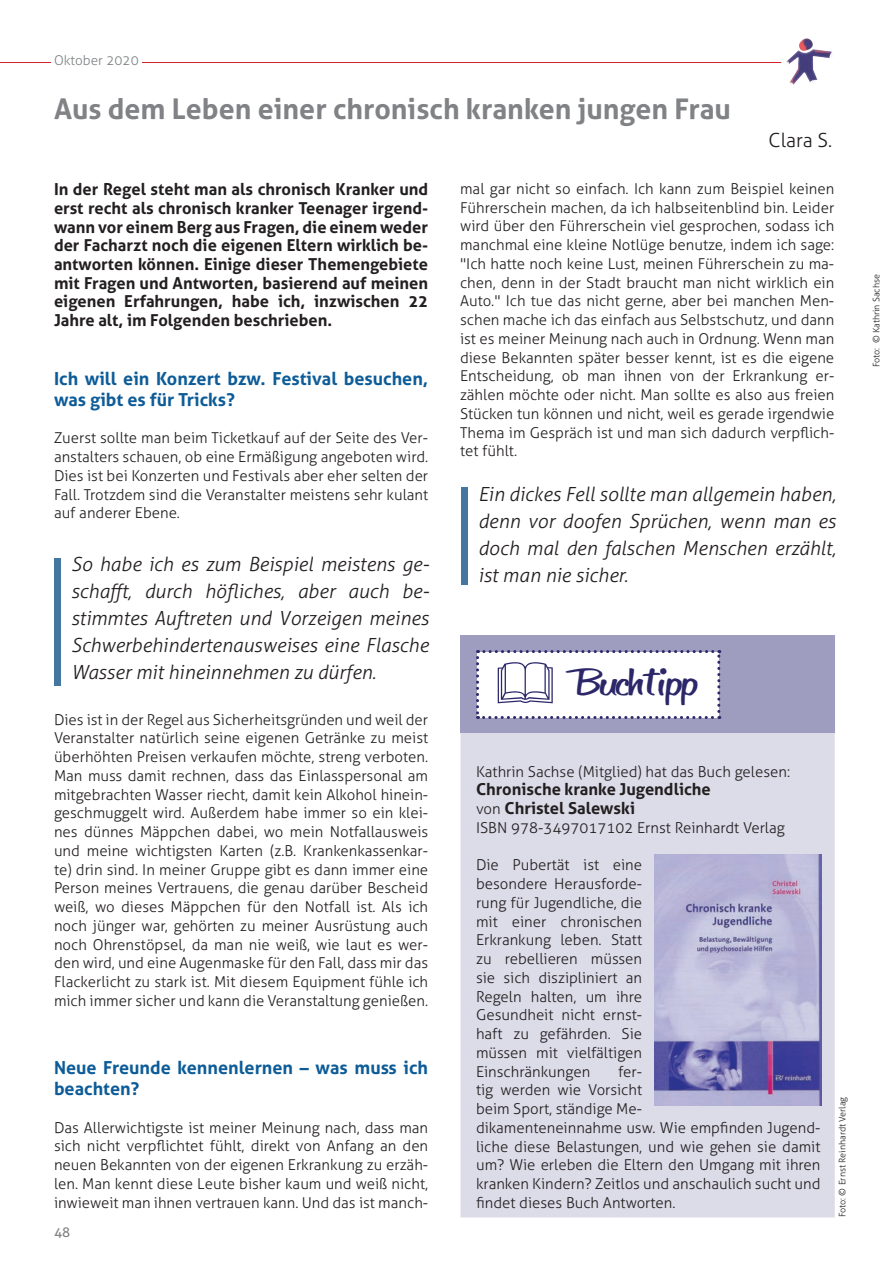
<style>
.page{position:relative;width:893px;height:1263px;background:#fff}
.page>*{position:absolute;margin:0;border:0;box-sizing:border-box;transform-origin:0 0}
.t1{font:33px "Key Logo 34 SP Bold";color:#2b2769}
.t2{font:700 28.5px "Aller";color:#808285}
.t3{font:italic 300 19.5px/27px "Aller";color:#231f20;text-align:justify}
.t4{font:300 19.5px "Aller";color:#231f20}
.t5{font:700 18px/21px "Aller";color:#0d5c98}
.t6{font:700 16.5px/18.8px "Aller";color:#231f20;text-align:justify}
.t7{font:300 15px/18.8px "Aller";color:#231f20;text-align:justify}
.t8{font:300 13.5px "Aller";color:#808285}
.t9{font:13.5px "Aller";color:#808285}
.t10{font:300 9px "Aller";color:#231f20}
.s1{font-weight:300;font-size:15px}
</style>
<div class="page">
<hr style="left:0;top:62px;width:51px;height:1px;background:#d1232a">
<hr style="left:142px;top:62px;width:639px;height:1px;background:#d1232a">
<img style="left:786px;top:38px;width:47px;height:47px">
<div style="left:461px;top:487px;width:7px;height:98px;background:#45769f"></div>
<div style="left:54px;top:558px;width:6px;height:127px;background:#45769f"></div>
<div style="left:460px;top:733px;width:375px;height:484px;background:#dcdbe8"></div>
<img style="left:655px;top:854px;width:166px;height:251px">
<svg style="left:460px;top:635px;width:375px;height:98px"></svg>
<p class="t8" style="left:54px;top:52px;width:86px">Oktober 2020</p>
<h2 class="t2" style="left:54px;top:91px;width:678px">Aus dem Leben einer chronisch kranken jungen Frau</h2>
<h3 class="t4" style="left:769px;top:129px;width:65px">Clara S.</h3>
<p class="t6" style="left:54px;top:180px;width:376px">In der Regel steht man als chronisch Kranker und erst recht als chronisch kranker Teenager irgend&shy;wann vor einem Berg aus Fragen, die einem weder der Facharzt noch die eigenen Eltern wirklich be&shy;antworten können. Einige dieser Themengebiete mit Fragen und Antworten, basierend auf meinen eigenen Erfahrungen, habe ich, inzwischen 22<br>Jahre alt, im Folgenden beschrieben.</p>
<p class="t5" style="left:54px;top:368px;width:376px">Ich will ein Konzert bzw. Festival besuchen, was gibt es für Tricks?</p>
<p class="t7" style="left:54px;top:429px;width:376px">Zuerst sollte man beim Ticketkauf auf der Seite des Ver&shy;anstalters schauen, ob eine Ermäßigung angeboten wird.<br>Dies ist bei Konzerten und Festivals aber eher selten der Fall. Trotzdem sind die Veranstalter meistens sehr kulant auf anderer Ebene.</p>
<h3 class="t3" style="left:71px;top:551px;width:360px">So habe ich es zum Beispiel meistens ge&shy;schafft, durch höfliches, aber auch be&shy;stimmtes Auftreten und Vorzeigen meines Schwerbehindertenausweises eine Flasche Wasser mit hineinnehmen zu dürfen.</h3>
<p class="t7" style="left:54px;top:710px;width:376px">Dies ist in der Regel aus Sicherheitsgründen und weil der Veranstalter natürlich seine eigenen Getränke zu meist überhöhten Preisen verkaufen möchte, streng verboten.<br>Man muss damit rechnen, dass das Einlasspersonal am mitgebrachten Wasser riecht, damit kein Alkohol hinein&shy;geschmuggelt wird. Außerdem habe immer so ein klei&shy;nes dünnes Mäppchen dabei, wo mein Notfallausweis und meine wichtigsten Karten (z.B. Krankenkassenkar&shy;te) drin sind. In meiner Gruppe gibt es dann immer eine Person meines Vertrauens, die genau darüber Bescheid weiß, wo dieses Mäppchen für den Notfall ist. Als ich noch jünger war, gehörten zu meiner Ausrüstung auch noch Ohrenstöpsel, da man nie weiß, wie laut es wer&shy;den wird, und eine Augenmaske für den Fall, dass mir das Flackerlicht zu stark ist. Mit diesem Equipment fühle ich mich immer sicher und kann die Veranstaltung genießen.</p>
<p class="t5" style="left:54px;top:1057px;width:376px">Neue Freunde kennenlernen – was muss ich beachten?</p>
<p class="t7" style="left:54px;top:1118px;width:376px">Das Allerwichtigste ist meiner Meinung nach, dass man sich nicht verpflichtet fühlt, direkt von Anfang an den neuen Bekannten von der eigenen Erkrankung zu erzäh&shy;len. Man kennt diese Leute bisher kaum und weiß nicht, inwieweit man ihnen vertrauen kann. Und das ist manch-</p>
<p class="t9" style="left:54px;top:1224px;width:18px">48</p>
<p class="t7" style="left:460px;top:179px;width:376px">mal gar nicht so einfach. Ich kann zum Beispiel keinen Führerschein machen, da ich halbseitenblind bin. Leider wird über den Führerschein viel gesprochen, sodass ich manchmal eine kleine Notlüge benutze, indem ich sage: "Ich hatte noch keine Lust, meinen Führerschein zu ma&shy;chen, denn in der Stadt braucht man nicht wirklich ein Auto." Ich tue das nicht gerne, aber bei manchen Men&shy;schen mache ich das einfach aus Selbstschutz, und dann ist es meiner Meinung nach auch in Ordnung. Wenn man diese Bekannten später besser kennt, ist es die eigene Entscheidung, ob man ihnen von der Erkrankung er&shy;zählen möchte oder nicht. Man sollte es also aus freien Stücken tun können und nicht, weil es gerade irgendwie Thema im Gespräch ist und man sich dadurch verpflich&shy;tet fühlt.</p>
<h3 class="t3" style="left:478px;top:481px;width:359px">Ein dickes Fell sollte man allgemein haben, denn vor doofen Sprüchen, wenn man es doch mal den falschen Menschen erzählt, ist man nie sicher.</h3>
<h1 class="t1" style="left:573px;top:656px;width:125px">Buchtipp</h1>
<p class="t7" style="left:476px;top:762px;width:316px">Kathrin Sachse (Mitglied) hat das Buch gelesen:</p>
<p class="t6" style="left:476px;top:780px;width:236px">Chronische kranke Jugendliche <span class="s1">von</span> Christel Salewski</p>
<p class="t7" style="left:476px;top:818px;width:310px">ISBN 978-3497017102 Ernst Reinhardt Verlag</p>
<p class="t7" style="left:476px;top:856px;width:168px">Die Pubertät ist eine besondere Herausforde&shy;rung für Jugendliche, die mit einer chronischen Erkrankung leben. Statt zu rebellieren müssen sie sich diszipliniert an Regeln halten, um ihre Gesundheit nicht ernst&shy;haft zu gefährden. Sie müssen mit vielfältigen Einschränkungen</p>
<p class="t7" style="left:476px;top:1062px;width:346px;text-align:left;text-indent:142px">fer-<br>tig werden wie Vorsicht<br>beim Sport, ständige Me-<br>dikamenteneinnahme usw. Wie empfinden Jugend&shy;liche diese Belastungen, und wie gehen sie damit um? Wie erleben die Eltern den Umgang mit ihren kranken Kindern? Zeitlos und anschaulich sucht und findet dieses Buch Antworten.</p>
<p class="t10" style="left:837px;top:1217px;width:122px;rotate:-90deg">Foto: © Ernst Reinhardt Verlag</p>
<p class="t10" style="left:871px;top:367px;width:95px;rotate:-90deg">Foto: © Kathrin Sachse</p>
</div>
